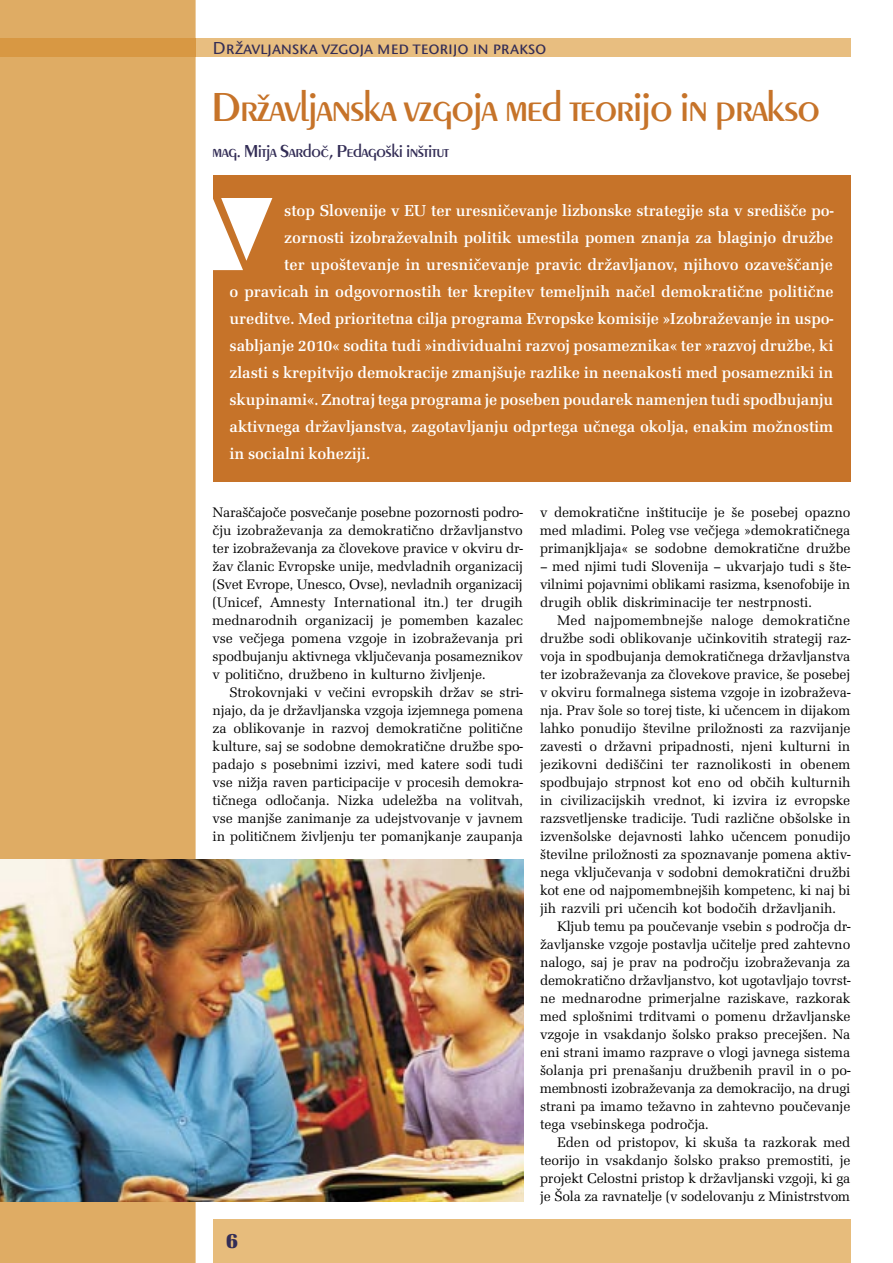
<style>
.page{position:relative;width:893px;height:1263px;background:#fff}
.page>*{position:absolute;margin:0;border:0;box-sizing:border-box;transform-origin:0 0}
.t1{font:97.2px "Negative O";color:#fff}
.t2{font:500 42px "Peignot DEE";letter-spacing:-.005em;color:#c67329}
.t3{font:22.5px "URW Latino TEE Blac";color:#332d56}
.t4{font:500 18px "Stone San SC Itc TEE";letter-spacing:-.005em;color:#332d56}
.t5{font:500 18px "Peignot DEE";color:#332d56}
.t6{font:500 16.5px "URW Latino TEE";letter-spacing:-.005em;color:#fff}
.t7{font:14.25px/18px "URW Latino TEE";letter-spacing:-.005em;color:#000;text-align:justify}
</style>
<div class="page">
<div style="left:0;top:0;width:196px;height:1263px;background:#dfac64"></div>
<div style="left:196px;top:39px;width:654px;height:18px;background:#e8be80"></div>
<div style="left:0;top:39px;width:196px;height:18px;background:#d89843"></div>
<div style="left:213px;top:1219px;width:637px;height:44px;background:#e7bc7c"></div>
<div style="left:213px;top:175px;width:637px;height:306px;background:#c67329"></div>
<img style="left:0;top:859px;width:523px;height:342px">
<p class="t4" style="left:213px;top:38px;width:335px">Državljanska vzgoja med teorijo in prakso</p>
<h2 class="t2" style="left:213px;top:83px;width:609px">Državljanska vzgoja med teorijo in prakso</h2>
<p class="t5" style="left:213px;top:141px;width:238px">mag. Mitja Sardoč, Pedagoški inštitut</p>
<h1 class="t1" style="left:213px;top:180px;width:64px">V</h1>
<p class="t6" style="left:284px;top:201px;width:551px">stop Slovenije v EU ter uresničevanje lizbonske strategije sta v središče po-</p>
<p class="t6" style="left:284px;top:228px;width:551px">zornosti izobraževalnih politik umestila pomen znanja za blaginjo družbe</p>
<p class="t6" style="left:284px;top:255px;width:550px">ter upoštevanje in uresničevanje pravic državljanov, njihovo ozaveščanje</p>
<p class="t6" style="left:230px;top:282px;width:606px">o pravicah in odgovornostih ter krepitev temeljnih načel demokratične politične</p>
<p class="t6" style="left:230px;top:309px;width:605px">ureditve. Med prioritetna cilja programa Evropske komisije »Izobraževanje in uspo-</p>
<p class="t6" style="left:230px;top:336px;width:605px">sabljanje 2010« sodita tudi »individualni razvoj posameznika« ter »razvoj družbe, ki</p>
<p class="t6" style="left:230px;top:363px;width:605px">zlasti s krepitvijo demokracije zmanjšuje razlike in neenakosti med posamezniki in</p>
<p class="t6" style="left:230px;top:390px;width:605px">skupinami«. Znotraj tega programa je poseben poudarek namenjen tudi spodbujanju</p>
<p class="t6" style="left:230px;top:417px;width:605px">aktivnega državljanstva, zagotavljanju odprtega učnega okolja, enakim možnostim</p>
<p class="t6" style="left:230px;top:444px;width:142px">in socialni koheziji.</p>
<p class="t7" style="left:213px;top:503px;width:312px">Naraščajoče posvečanje posebne pozornosti podro&shy;čju izobraževanja za demokratično državljanstvo ter izobraževanja za človekove pravice v okviru dr&shy;žav članic Evropske unije, medvladnih organizacij (Svet Evrope, Unesco, Ovse), nevladnih organizacij (Unicef, Amnesty International itn.) ter drugih mednarodnih organizacij je pomemben kazalec vse večjega pomena vzgoje in izobraževanja pri spodbujanju aktivnega vključevanja posameznikov v politično, družbeno in kulturno življenje.</p>
<p class="t7" style="left:213px;top:683px;width:312px;text-indent:17px">Strokovnjaki v večini evropskih držav se stri&shy;njajo, da je državljanska vzgoja izjemnega pomena za oblikovanje in razvoj demokratične politične kulture, saj se sodobne demokratične družbe spo&shy;padajo s posebnimi izzivi, med katere sodi tudi vse nižja raven participacije v procesih demokra&shy;tičnega odločanja. Nizka udeležba na volitvah, vse manjše zanimanje za udejstvovanje v javnem in političnem življenju ter pomanjkanje zaupanja</p>
<h3 class="t3" style="left:225px;top:1227px;width:14px">6</h3>
<p class="t7" style="left:540px;top:503px;width:312px">v demokratične inštitucije je še posebej opazno med mladimi. Poleg vse večjega »demokratičnega primanjkljaja« se sodobne demokratične družbe</p>
<p class="t7" style="left:540px;top:557px;width:312px">– med njimi tudi Slovenija – ukvarjajo tudi s šte&shy;vilnimi pojavnimi oblikami rasizma, ksenofobije in drugih oblik diskriminacije ter nestrpnosti.</p>
<p class="t7" style="left:540px;top:611px;width:312px;text-indent:17px">Med najpomembnejše naloge demokratične družbe sodi oblikovanje učinkovitih strategij raz&shy;voja in spodbujanja demokratičnega državljanstva ter izobraževanja za človekove pravice, še posebej v okviru formalnega sistema vzgoje in izobraževa&shy;nja. Prav šole so torej tiste, ki učencem in dijakom lahko ponudijo številne priložnosti za razvijanje zavesti o državni pripadnosti, njeni kulturni in jezikovni dediščini ter raznolikosti in obenem spodbujajo strpnost kot eno od občih kulturnih in civilizacijskih vrednot, ki izvira iz evropske razsvetljenske tradicije. Tudi različne obšolske in izvenšolske dejavnosti lahko učencem ponudijo številne priložnosti za spoznavanje pomena aktiv&shy;nega vključevanja v sodobni demokratični družbi kot ene od najpomembnejših kompetenc, ki naj bi jih razvili pri učencih kot bodočih državljanih.</p>
<p class="t7" style="left:540px;top:917px;width:312px;text-indent:17px">Kljub temu pa poučevanje vsebin s področja dr&shy;žavljanske vzgoje postavlja učitelje pred zahtevno nalogo, saj je prav na področju izobraževanja za demokratično državljanstvo, kot ugotavljajo tovrst&shy;ne mednarodne primerjalne raziskave, razkorak med splošnimi trditvami o pomenu državljanske vzgoje in vsakdanjo šolsko prakso precejšen. Na eni strani imamo razprave o vlogi javnega sistema šolanja pri prenašanju družbenih pravil in o po&shy;membnosti izobraževanja za demokracijo, na drugi strani pa imamo težavno in zahtevno poučevanje tega vsebinskega področja.</p>
<p class="t7" style="left:540px;top:1133px;width:312px;text-indent:17px">Eden od pristopov, ki skuša ta razkorak med teorijo in vsakdanjo šolsko prakso premostiti, je projekt Celostni pristop k državljanski vzgoji, ki ga je Šola za ravnatelje (v sodelovanju z Ministrstvom</p>
</div>
